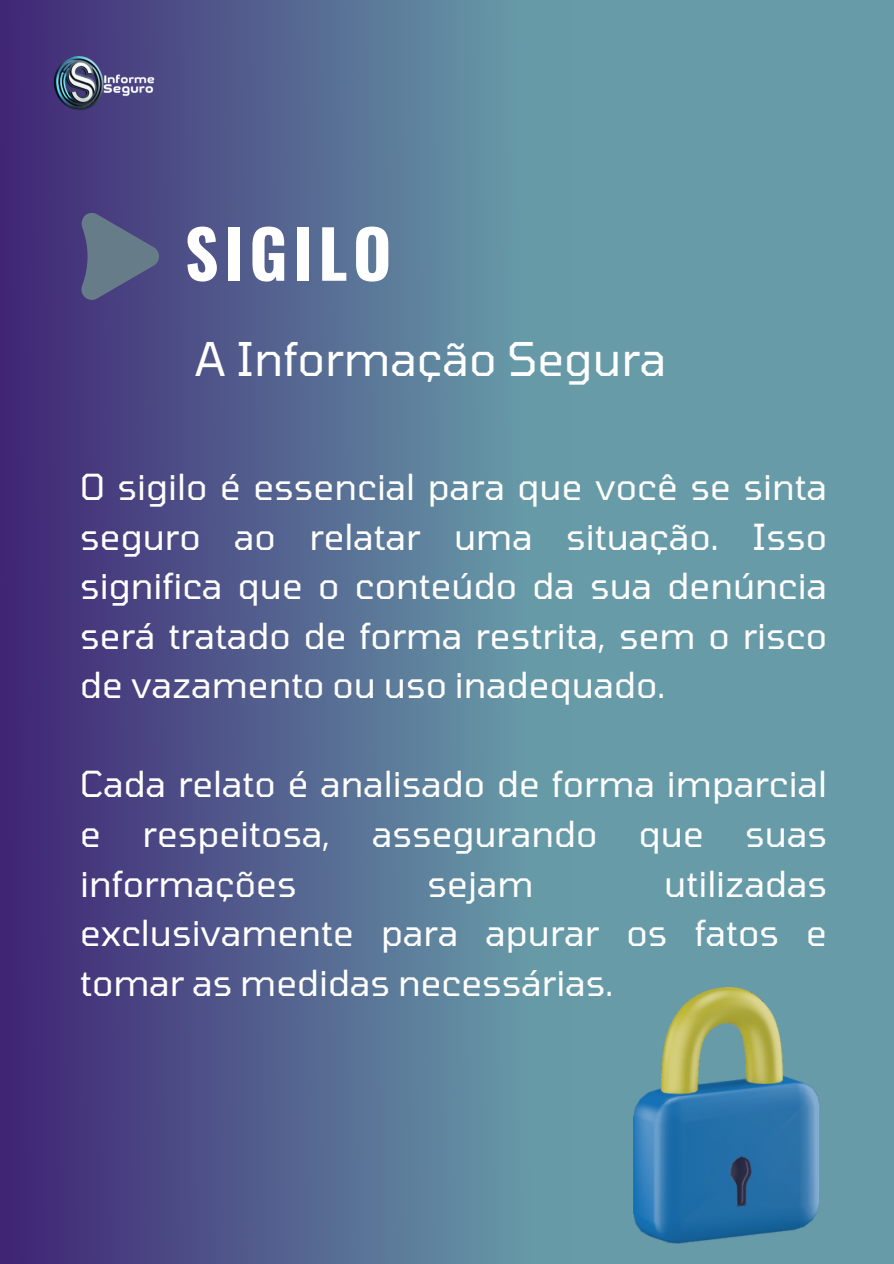
<style>
.page{position:relative;width:894px;height:1264px;background:#fff}
.page>*{position:absolute;margin:0;border:0;box-sizing:border-box;transform-origin:0 0}
.t1{font:700 66px "Oswald";letter-spacing:.08em;color:#fff}
.t2{font:46.2px "Tomorrow";color:#fff}
.t3{font:35.7px/49.5px "Tomorrow";color:#fff;text-align:justify}
</style>
<div class="page">
<div style="left:0;top:0;width:893px;height:1263px;background:#679ba8"></div>
<div style="left:0;top:0;width:572px;height:1263px;background:linear-gradient(to right,#402575,#69a2ab)"></div>
<svg style="left:80px;top:212px;width:79px;height:89px;background:#596385"></svg>
<img style="left:633px;top:987px;width:186px;height:255px">
<img style="left:54px;top:39px;width:100px;height:100px">
<p class="t1" style="left:185px;top:202px;width:208px">SIGILO</p>
<p class="t2" style="left:195px;top:329px;width:473px">A Informação Segura</p>
<p class="t3" style="left:80px;top:461px;width:748px">O sigilo é essencial para que você se sinta seguro ao relatar uma situação. Isso significa que o conteúdo da sua denúncia será tratado de forma restrita, sem o risco de vazamento ou uso inadequado.</p>
<h1 class="t3" style="left:80px;top:758px;width:748px">Cada relato é analisado de forma imparcial e respeitosa, assegurando que suas informações</h1>
<h1 class="t3" style="left:80px;top:857px;width:748px;text-indent:584px">utilizadas exclusivamente para apurar os fatos e tomar as medidas necessárias.</h1>
<h1 class="t3" style="left:427px;top:857px;width:108px">sejam</h1>
</div>
